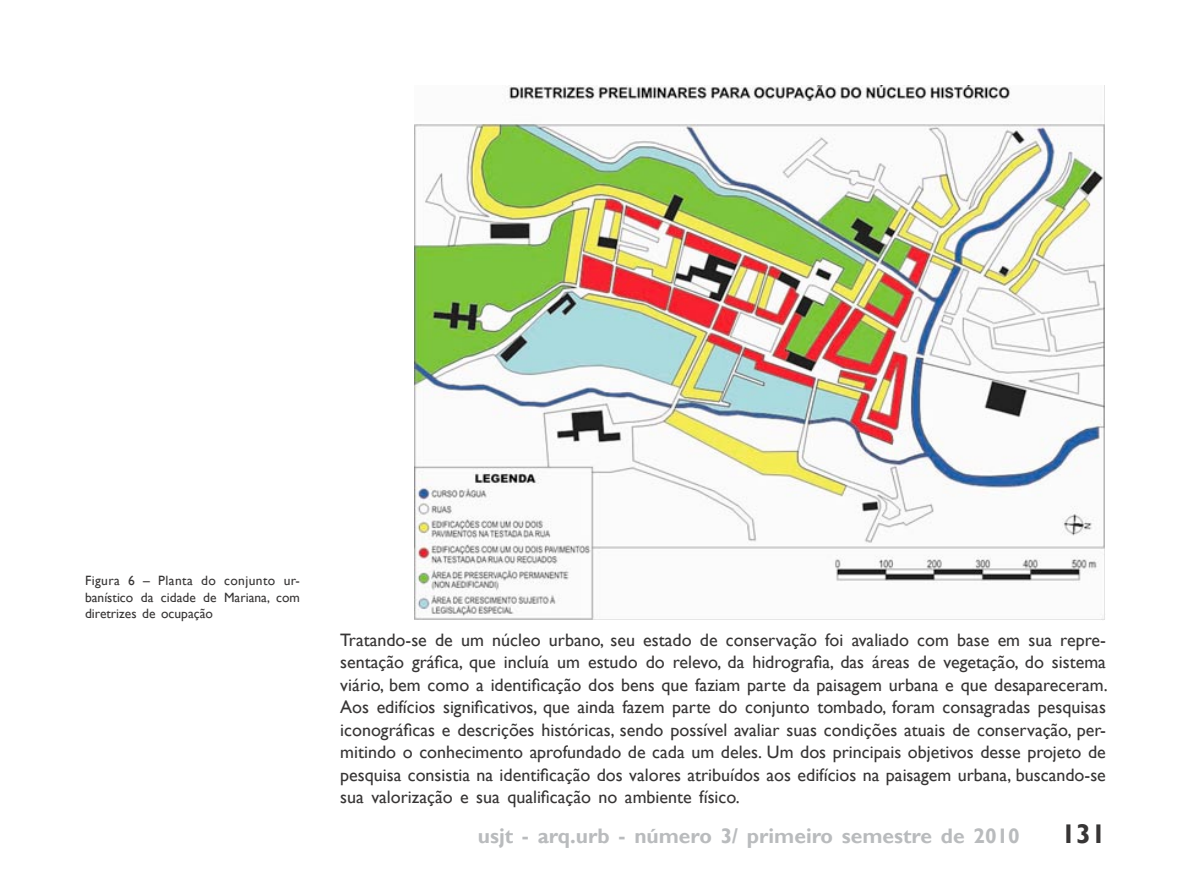
<style>
.page{position:relative;width:1191px;height:893px;background:#fff}
.page>*{position:absolute;margin:0;border:0;box-sizing:border-box;transform-origin:0 0}
.t1{font:700 27px "Gill Sans";color:#373535}
.t2{font:700 21px "Gill Sans";color:#b9bbbd}
.TEXTO{font:18px/22.5px "Gill Sans";color:#373535;text-align:justify}
.FIGURA{font:13.5px/16.5px "Gill Sans";color:#373535;text-align:justify}
</style>
<div class="page">
<img style="left:415px;top:85px;width:690px;height:535px">
<p class="FIGURA" style="left:85px;top:573px;width:216px">Figura 6 – Planta do conjunto ur&shy;banístico da cidade de Mariana, com diretrizes de ocupação</p>
<p class="TEXTO" style="left:340px;top:629px;width:769px">Tratando-se de um núcleo urbano, seu estado de conservação foi avaliado com base em sua repre&shy;sentação gráfica, que incluía um estudo do relevo, da hidrografia, das áreas de vegetação, do sistema viário, bem como a identificação dos bens que faziam parte da paisagem urbana e que desapareceram.<br>Aos edifícios significativos, que ainda fazem parte do conjunto tombado, foram consagradas pesquisas iconográficas e descrições históricas, sendo possível avaliar suas condições atuais de conservação, per&shy;mitindo o conhecimento aprofundado de cada um deles. Um dos principais objetivos desse projeto de pesquisa consistia na identificação dos valores atribuídos aos edifícios na paisagem urbana, buscando-se sua valorização e sua qualificação no ambiente físico.</p>
<p class="t2" style="left:478px;top:823px;width:543px">usjt - arq.urb - número 3/ primeiro semestre de 2010</p>
<h1 class="t1" style="left:1061px;top:817px;width:46px">131</h1>
</div>
